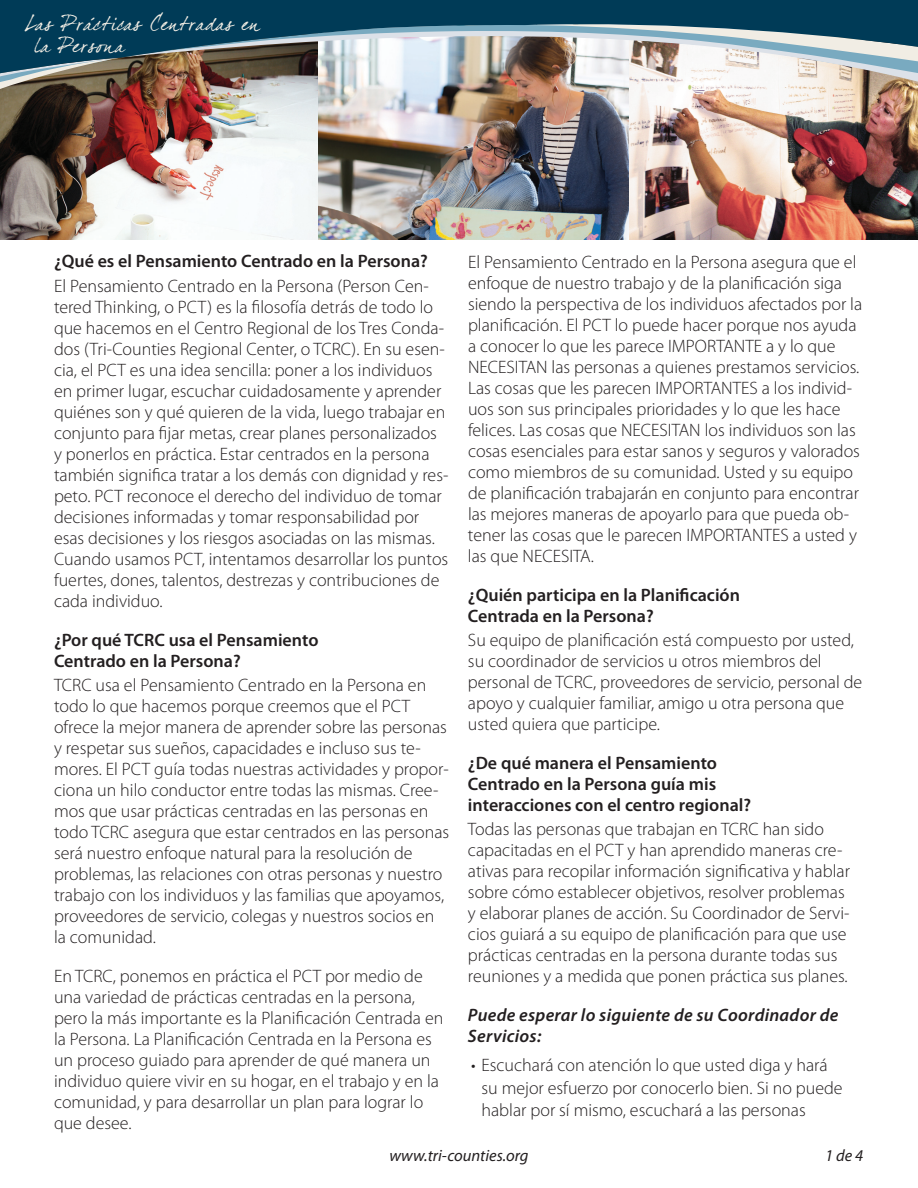
<style>
.page{position:relative;width:918px;height:1188px;background:#fff}
.page>*{position:absolute;margin:0;border:0;box-sizing:border-box;transform-origin:0 0}
.t1{font:19.5px/22.5px "Dear Joefour";letter-spacing:.01em;color:#f1ede4}
.t2{font:300 18px/21px "Myriad Pro";color:#231f20}
.t3{font:600 18px/21px "Myriad Pro";color:#231f20}
.t4{font:italic 600 18px/21px "Myriad Pro";letter-spacing:.015em;color:#231f20}
.t5{font:italic 16.5px "Myriad Pro";color:#231f20}
.s1{font-family:"Dear Joe 5"}
</style>
<div class="page">
<img style="left:628px;top:96px;width:290px;height:143px">
<img style="left:318px;top:96px;width:310px;height:143px">
<img style="left:0;top:96px;width:318px;height:143px">
<svg style="left:0;top:96px;width:120px;height:2px"></svg>
<img style="left:0;top:0;width:918px;height:96px">
<p class="t1" style="left:34px;top:12px;width:227px;text-indent:-9px">Las P<span class="s1">r</span>áct<span class="s1">i</span>cas Cent<span class="s1">r</span>adas en la Pe<span class="s1">r</span>sona</p>
<p class="t3" style="left:54px;top:251px;width:375px">¿Qué es el Pensamiento Centrado en la Persona?</p>
<p class="t2" style="left:54px;top:275px;width:396px">El Pensamiento Centrado en la Persona (Person Cen&shy;tered Thinking, o PCT) es la filosofía detrás de todo lo que hacemos en el Centro Regional de los Tres Conda&shy;dos (Tri-Counties Regional Center, o TCRC). En su esen&shy;cia, el PCT es una idea sencilla: poner a los individuos en primer lugar, escuchar cuidadosamente y aprender quiénes son y qué quieren de la vida, luego trabajar en conjunto para fijar metas, crear planes personalizados y ponerlos en práctica. Estar centrados en la persona también significa tratar a los demás con dignidad y res&shy;peto. PCT reconoce el derecho del individuo de tomar decisiones informadas y tomar responsabilidad por esas decisiones y los riesgos asociadas on las mismas.<br>Cuando usamos PCT, intentamos desarrollar los puntos fuertes, dones, talentos, destrezas y contribuciones de cada individuo.</p>
<p class="t3" style="left:54px;top:629px;width:266px">¿Por qué TCRC usa el Pensamiento<br>Centrado en la Persona?</p>
<p class="t2" style="left:54px;top:675px;width:397px">TCRC usa el Pensamiento Centrado en la Persona en todo lo que hacemos porque creemos que el PCT ofrece la mejor manera de aprender sobre las personas y respetar sus sueños, capacidades e incluso sus te&shy;mores. El PCT guía todas nuestras actividades y propor&shy;ciona un hilo conductor entre todas las mismas. Cree&shy;mos que usar prácticas centradas en las personas en todo TCRC asegura que estar centrados en las personas será nuestro enfoque natural para la resolución de problemas, las relaciones con otras personas y nuestro trabajo con los individuos y las familias que apoyamos, proveedores de servicio, colegas y nuestros socios en la comunidad.</p>
<p class="t2" style="left:54px;top:966px;width:391px">En TCRC, ponemos en práctica el PCT por medio de una variedad de prácticas centradas en la persona, pero la más importante es la Planificación Centrada en la Persona. La Planificación Centrada en la Persona es un proceso guiado para aprender de qué manera un individuo quiere vivir en su hogar, en el trabajo y en la comunidad, y para desarrollar un plan para lograr lo que desee.</p>
<p class="t2" style="left:468px;top:251px;width:396px">El Pensamiento Centrado en la Persona asegura que el enfoque de nuestro trabajo y de la planificación siga siendo la perspectiva de los individuos afectados por la planificación. El PCT lo puede hacer porque nos ayuda a conocer lo que les parece IMPORTANTE a y lo que NECESITAN las personas a quienes prestamos servicios.<br>Las cosas que les parecen IMPORTANTES a los individ&shy;uos son sus principales prioridades y lo que les hace felices. Las cosas que NECESITAN los individuos son las cosas esenciales para estar sanos y seguros y valorados como miembros de su comunidad. Usted y su equipo de planificación trabajarán en conjunto para encontrar las mejores maneras de apoyarlo para que pueda ob&shy;tener las cosas que le parecen IMPORTANTES a usted y las que NECESITA.</p>
<p class="t3" style="left:468px;top:584px;width:274px">¿Quién participa en la Planificación<br>Centrada en la Persona?</p>
<p class="t2" style="left:468px;top:630px;width:396px">Su equipo de planificación está compuesto por usted, su coordinador de servicios u otros miembros del personal de TCRC, proveedores de servicio, personal de apoyo y cualquier familiar, amigo u otra persona que usted quiera que participe.</p>
<p class="t3" style="left:468px;top:753px;width:285px">¿De qué manera el Pensamiento<br>Centrado en la Persona guía mis interacciones con el centro regional?</p>
<p class="t2" style="left:468px;top:819px;width:384px">Todas las personas que trabajan en TCRC han sido capacitadas en el PCT y han aprendido maneras cre&shy;ativas para recopilar información significativa y hablar sobre cómo establecer objetivos, resolver problemas y elaborar planes de acción. Su Coordinador de Servi&shy;cios guiará a su equipo de planificación para que use prácticas centradas en la persona durante todas sus reuniones y a medida que ponen práctica sus planes.</p>
<p class="t4" style="left:468px;top:1005px;width:372px">Puede esperar lo siguiente de su Coordinador de<br>Servicios:</p>
<p class="t2" style="left:481px;top:1055px;width:363px;line-height:22.5px;text-indent:-10px">• Escuchará con atención lo que usted diga y hará su mejor esfuerzo por conocerlo bien. Si no puede hablar por sí mismo, escuchará a las personas</p>
<p class="t5" style="left:389px;top:1147px;width:141px">www.tri-counties.org</p>
<p class="t5" style="left:825px;top:1147px;width:40px">1 de 4</p>
</div>
